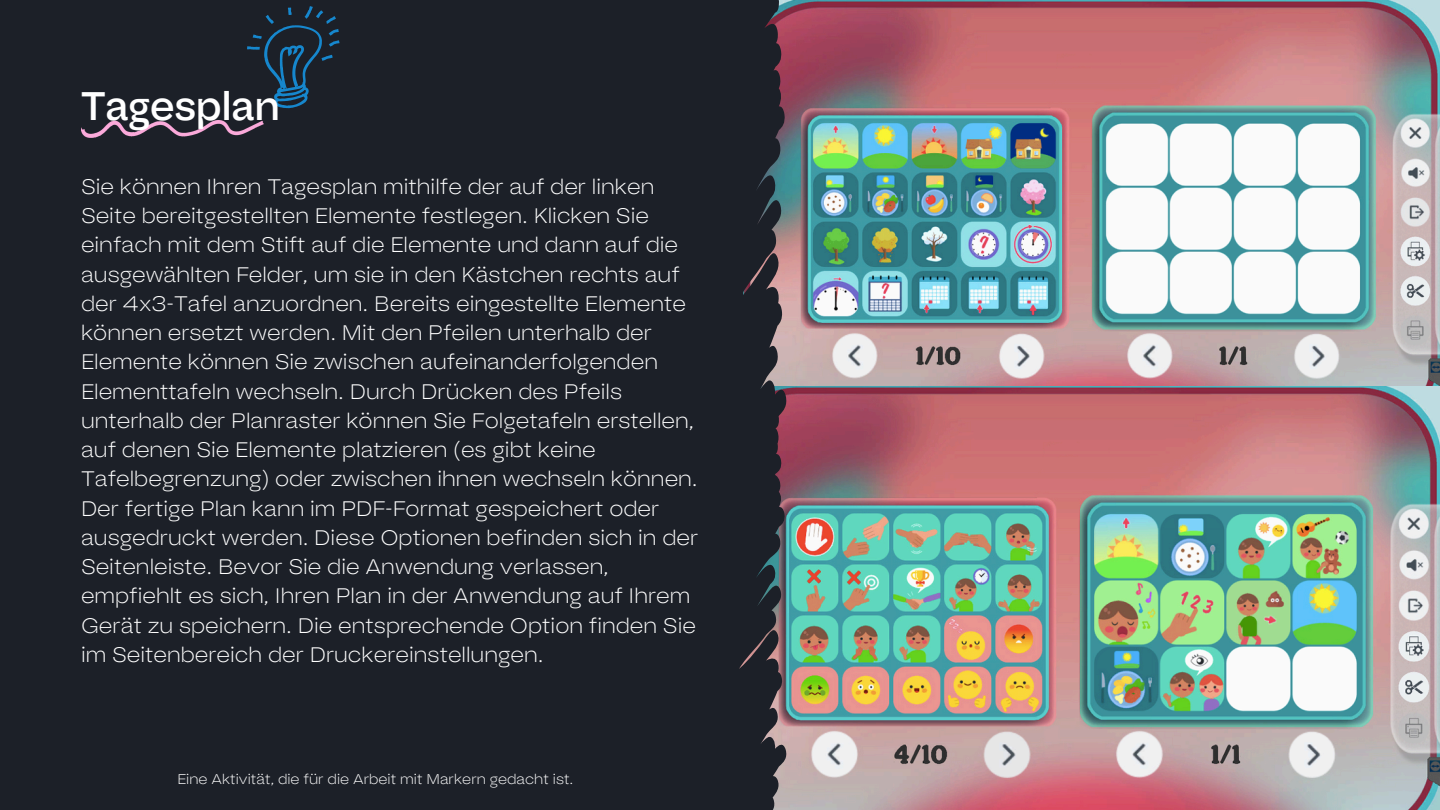
<style>
.page{position:relative;width:1440px;height:810px;background:#1c2028}
.page>*{position:absolute;margin:0;border:0;box-sizing:border-box;transform-origin:0 0}
.t1{font:39.8px "Bauziet Norm Medium";color:#fff}
.t2{font:300 expanded 21px/29.2px "Bauziet";color:#fff}
.t3{font:300 expanded 14px "Bauziet";color:#fff}
</style>
<div class="page">
<img style="left:786px;top:0;width:654px;height:387px">
<img style="left:786px;top:387px;width:654px;height:423px">
<svg style="left:739px;top:0;width:47px;height:810px"></svg>
<img style="left:81px;top:120px;width:183px;height:17px">
<svg style="left:247px;top:6px;width:93px;height:103px"></svg>
<p class="t1" style="left:81px;top:79px;width:200px">Tagesplan</p>
<p class="t2" style="left:81px;top:171px;width:619px">Sie können Ihren Tagesplan mithilfe der auf der linken Seite bereitgestellten Elemente festlegen. Klicken Sie einfach mit dem Stift auf die Elemente und dann auf die ausgewählten Felder, um sie in den Kästchen rechts auf der 4x3-Tafel anzuordnen. Bereits eingestellte Elemente können ersetzt werden. Mit den Pfeilen unterhalb der Elemente können Sie zwischen aufeinanderfolgenden Elementtafeln wechseln. Durch Drücken des Pfeils unterhalb der Planraster können Sie Folgetafeln erstellen, auf denen Sie Elemente platzieren (es gibt keine Tafelbegrenzung) oder zwischen ihnen wechseln können.<br>Der fertige Plan kann im PDF-Format gespeichert oder ausgedruckt werden. Diese Optionen befinden sich in der Seitenleiste. Bevor Sie die Anwendung verlassen, empfiehlt es sich, Ihren Plan in der Anwendung auf Ihrem Gerät zu speichern. Die entsprechende Option finden Sie im Seitenbereich der Druckereinstellungen.</p>
<h2 class="t3" style="left:177px;top:770px;width:398px">Eine Aktivität, die für die Arbeit mit Markern gedacht ist.</h2>
</div>
